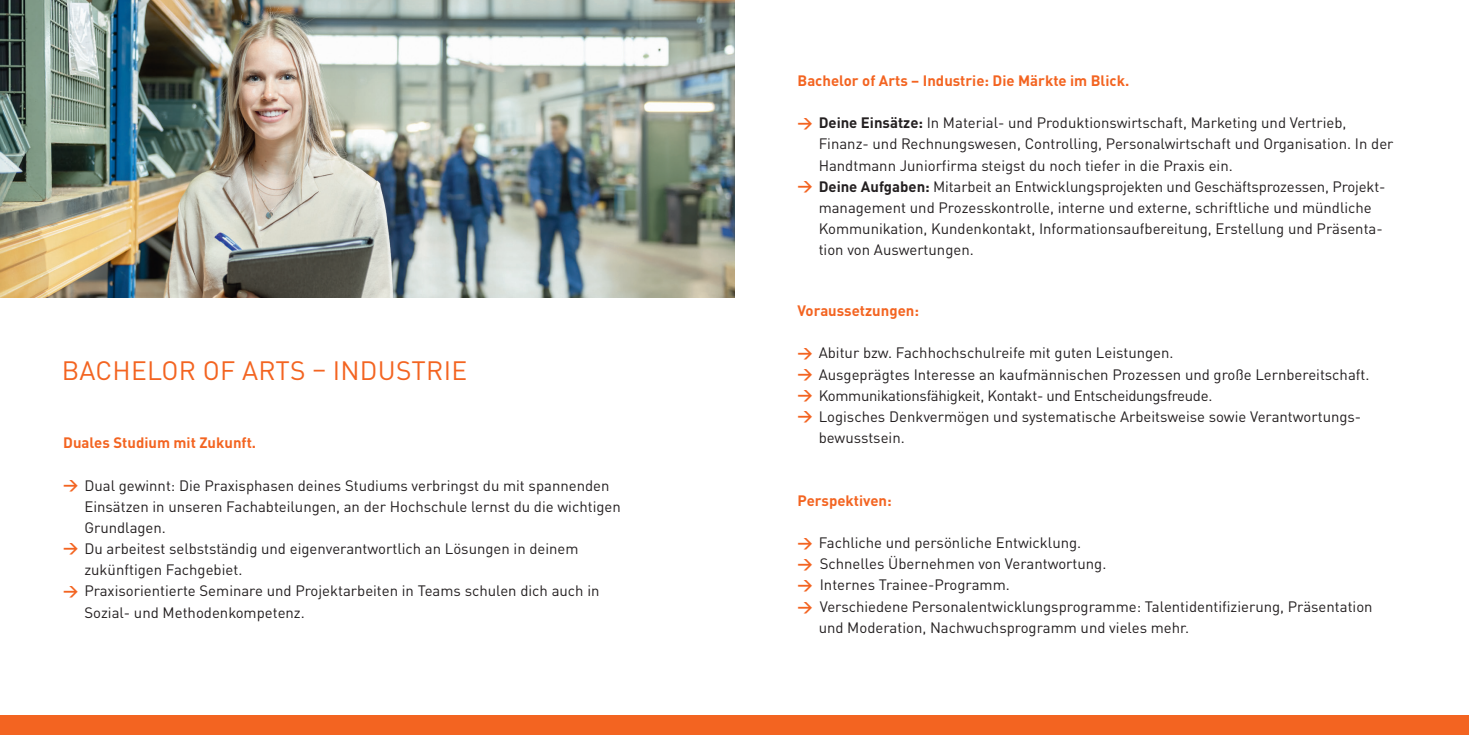
<style>
.page{position:relative;width:1469px;height:735px;background:#fff}
.page>*{position:absolute;margin:0;border:0;box-sizing:border-box;transform-origin:0 0}
.t1{font:26.25px "DIN Pro";letter-spacing:.01em;color:#f36421}
.t2{font:14.88px/21.2px "DIN Pro";color:#231f20}
.t3{font:700 14.88px "DIN Pro";color:#f36421}
.t4{font:14.88px "DIN Pro";letter-spacing:-.02em;color:#231f20}
.s1{font-weight:700;color:#f36421}
.s2{font-weight:700}
</style>
<div class="page">
<img style="left:0;top:0;width:734px;height:298px">
<div style="left:0;top:714px;width:1468px;height:20px;background:#f36421"></div>
<h1 class="t1" style="left:62px;top:350px;width:407px">BACHELOR OF ARTS – INDUSTRIE</h1>
<p class="t3" style="left:63px;top:430px;width:194px">Duales Studium mit Zukunft.</p>
<p class="t2" style="left:84px;top:473px;width:538px;text-indent:-21px"><span class="s1">→</span> Dual gewinnt: Die Praxisphasen deines Studiums verbringst du mit spannenden<br>Einsätzen in unseren Fachabteilungen, an der Hochschule lernst du die wichtigen<br>Grundlagen.</p>
<p class="t2" style="left:84px;top:536px;width:495px;text-indent:-21px"><span class="s1">→</span> Du arbeitest selbstständig und eigenverantwortlich an Lösungen in deinem zukünftigen Fachgebiet.</p>
<p class="t2" style="left:84px;top:578px;width:516px;text-indent:-21px"><span class="s1">→</span> Praxisorientierte Seminare und Projektarbeiten in Teams schulen dich auch in<br>Sozial- und Methodenkompetenz.</p>
<p class="t3" style="left:797px;top:68px;width:333px">Bachelor of Arts – Industrie: Die Märkte im Blick.</p>
<p class="t2" style="left:818px;top:111px;width:576px;text-indent:-21px"><span class="s1">→</span> <span class="s2">Deine Einsätze:</span> In Material- und Produktionswirtschaft, Marketing und Vertrieb,<br>Finanz- und Rechnungswesen, Controlling, Personalwirtschaft und Organisation. In der<br>Handtmann Juniorfirma steigst du noch tiefer in die Praxis ein.</p>
<p class="t2" style="left:818px;top:174px;width:568px;text-indent:-21px"><span class="s1">→</span> <span class="s2">Deine Aufgaben:</span> Mitarbeit an Entwicklungsprojekten und Geschäftsprozessen, Projekt&shy;management und Prozesskontrolle, interne und externe, schriftliche und mündliche Kommunikation, Kundenkontakt, Informationsaufbereitung, Erstellung und Präsenta&shy;tion von Auswertungen.</p>
<p class="t3" style="left:797px;top:298px;width:123px">Voraussetzungen:</p>
<p class="t2" style="left:797px;top:341px;width:377px"><span class="s1">→</span> Abitur bzw. Fachhochschulreife mit guten Leistungen.</p>
<p class="t2" style="left:797px;top:362px;width:573px"><span class="s1">→</span> Ausgeprägtes Interesse an kaufmännischen Prozessen und große Lernbereitschaft.</p>
<p class="t4" style="left:797px;top:383px;width:416px"><span class="s1">→</span> Kommunikationsfähigkeit, Kontakt- und Entscheidungsfreude.</p>
<p class="t2" style="left:818px;top:404px;width:544px;text-indent:-21px"><span class="s1">→</span> Logisches Denkvermögen und systematische Arbeitsweise sowie Verantwortungs&shy;bewusstsein.</p>
<p class="t3" style="left:797px;top:488px;width:96px">Perspektiven:</p>
<p class="t2" style="left:797px;top:530px;width:285px"><span class="s1">→</span> Fachliche und persönliche Entwicklung.</p>
<p class="t2" style="left:797px;top:551px;width:310px"><span class="s1">→</span> Schnelles Übernehmen von Verantwortung.</p>
<p class="t2" style="left:797px;top:572px;width:214px"><span class="s1">→</span> Internes Trainee-Programm.</p>
<p class="t2" style="left:818px;top:593px;width:555px;text-indent:-21px"><span class="s1">→</span> Verschiedene Personalentwicklungsprogramme: Talentidentifizierung, Präsentation und Moderation, Nachwuchsprogramm und vieles mehr.</p>
</div>
